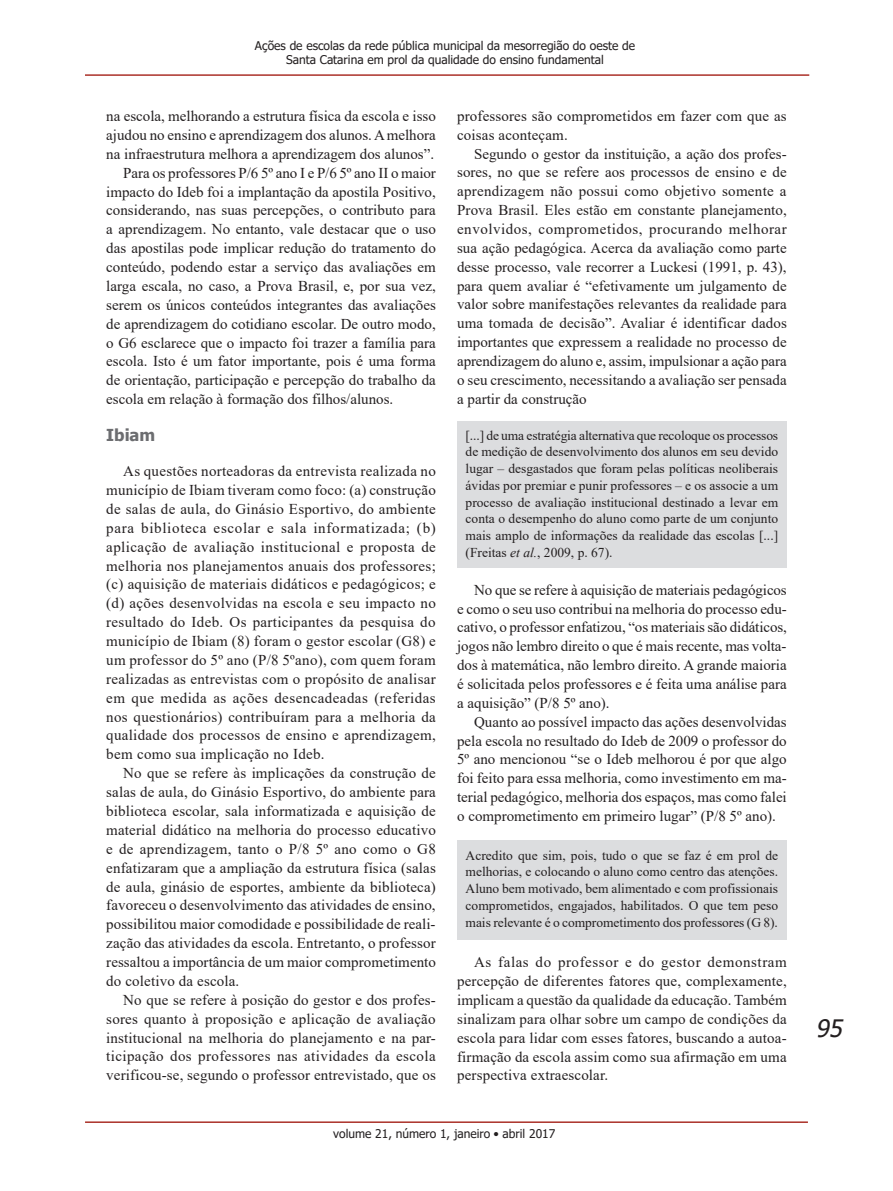
<style>
.page{position:relative;width:893px;height:1191px;background:#fff}
.page>*{position:absolute;margin:0;border:0;box-sizing:border-box;transform-origin:0 0}
.t1{font:italic 24px "Tahoma";color:#231f20}
.t2{font:700 16.5px "Tahoma";color:#6c6d70}
.t3{font:15px/18.9px "Times New Roman";color:#231f20;text-align:justify}
.t4{font:13.5px/16.8px "Times New Roman";color:#231f20;text-align:justify}
.t5{font:12px/14.4px "Tahoma";color:#231f20;text-align:center}
.s1{font-style:italic}
</style>
<div class="page">
<hr style="left:85px;top:1121px;width:723px;height:2px;background:#ab3128">
<hr style="left:85px;top:74px;width:724px;height:2px;background:#ab3128">
<div style="left:457px;top:840px;width:330px;height:99px;background:#dcdddf"></div>
<div style="left:457px;top:422px;width:330px;height:146px;background:#dcdddf"></div>
<p class="t5" style="left:255px;top:39px;width:382px">Ações de escolas da rede pública municipal da mesorregião do oeste de<br>Santa Catarina em prol da qualidade do ensino fundamental</p>
<p class="t3" style="left:106px;top:106px;width:331px">na escola, melhorando a estrutura física da escola e isso</p>
<p class="t3" style="left:106px;top:125px;width:331px">ajudou no ensino e aprendizagem dos alunos. A melhora</p>
<p class="t3" style="left:106px;top:144px;width:329px">na infraestrutura melhora a aprendizagem dos alunos”.</p>
<p class="t3" style="left:123px;top:163px;width:314px">Para os professores P/6 5º ano I e P/6 5º ano II o maior</p>
<p class="t3" style="left:106px;top:181px;width:331px">impacto do Ideb foi a implantação da apostila Positivo,</p>
<p class="t3" style="left:106px;top:200px;width:331px">considerando, nas suas percepções, o contributo para</p>
<p class="t3" style="left:106px;top:219px;width:331px">a aprendizagem. No entanto, vale destacar que o uso</p>
<p class="t3" style="left:106px;top:238px;width:331px">das apostilas pode implicar redução do tratamento do</p>
<p class="t3" style="left:106px;top:257px;width:331px">conteúdo, podendo estar a serviço das avaliações em</p>
<p class="t3" style="left:106px;top:276px;width:331px">larga escala, no caso, a Prova Brasil, e, por sua vez,</p>
<p class="t3" style="left:106px;top:295px;width:331px">serem os únicos conteúdos integrantes das avaliações</p>
<p class="t3" style="left:106px;top:314px;width:331px">de aprendizagem do cotidiano escolar. De outro modo,</p>
<p class="t3" style="left:106px;top:332px;width:331px">o G6 esclarece que o impacto foi trazer a família para</p>
<p class="t3" style="left:106px;top:351px;width:331px">escola. Isto é um fator importante, pois é uma forma</p>
<p class="t3" style="left:106px;top:370px;width:331px">de orientação, participação e percepção do trabalho da</p>
<p class="t3" style="left:106px;top:389px;width:289px">escola em relação à formação dos filhos/alunos.</p>
<p class="t2" style="left:106px;top:423px;width:51px">Ibiam</p>
<p class="t3" style="left:106px;top:461px;width:331px;text-indent:17px">As questões norteadoras da entrevista realizada no município de Ibiam tiveram como foco: (a) construção de salas de aula, do Ginásio Esportivo, do ambiente para biblioteca escolar e sala informatizada; (b) aplicação de avaliação institucional e proposta de melhoria nos planejamentos anuais dos professores; (c) aquisição de materiais didáticos e pedagógicos; e (d) ações desenvolvidas na escola e seu impacto no resultado do Ideb. Os participantes da pesquisa do município de Ibiam (8) foram o gestor escolar (G8) e um professor do 5º ano (P/8 5ºano), com quem foram realizadas as entrevistas com o propósito de analisar em que medida as ações desencadeadas (referidas nos questionários) contribuíram para a melhoria da qualidade dos processos de ensino e aprendizagem, bem como sua implicação no Ideb.</p>
<p class="t3" style="left:106px;top:763px;width:331px;text-indent:17px">No que se refere às implicações da construção de salas de aula, do Ginásio Esportivo, do ambiente para biblioteca escolar, sala informatizada e aquisição de material didático na melhoria do processo educativo e de aprendizagem, tanto o P/8 5º ano como o G8 enfatizaram que a ampliação da estrutura física (salas de aula, ginásio de esportes, ambiente da biblioteca) favoreceu o desenvolvimento das atividades de ensino, possibilitou maior comodidade e possibilidade de reali&shy;zação das atividades da escola. Entretanto, o professor ressaltou a importância de um maior comprometimento do coletivo da escola.</p>
<p class="t3" style="left:106px;top:989px;width:331px;text-indent:17px">No que se refere à posição do gestor e dos profes&shy;sores quanto à proposição e aplicação de avaliação institucional na melhoria do planejamento e na par&shy;ticipação dos professores nas atividades da escola verificou-se, segundo o professor entrevistado, que os</p>
<p class="t3" style="left:457px;top:106px;width:331px">professores são comprometidos em fazer com que as coisas aconteçam.</p>
<p class="t3" style="left:457px;top:144px;width:331px;text-indent:17px">Segundo o gestor da instituição, a ação dos profes&shy;sores, no que se refere aos processos de ensino e de aprendizagem não possui como objetivo somente a Prova Brasil. Eles estão em constante planejamento, envolvidos, comprometidos, procurando melhorar sua ação pedagógica. Acerca da avaliação como parte desse processo, vale recorrer a Luckesi (1991, p. 43), para quem avaliar é “efetivamente um julgamento de valor sobre manifestações relevantes da realidade para uma tomada de decisão”. Avaliar é identificar dados importantes que expressem a realidade no processo de aprendizagem do aluno e, assim, impulsionar a ação para o seu crescimento, necessitando a avaliação ser pensada a partir da construção</p>
<p class="t4" style="left:466px;top:426px;width:314px">[...] de uma estratégia alternativa que recoloque os processos de medição de desenvolvimento dos alunos em seu devido lugar – desgastados que foram pelas políticas neoliberais ávidas por premiar e punir professores – e os associe a um processo de avaliação institucional destinado a levar em conta o desempenho do aluno como parte de um conjunto mais amplo de informações da realidade das escolas [...] (Freitas <span class="s1">et al.</span>, 2009, p. 67).</p>
<p class="t3" style="left:457px;top:580px;width:331px;text-indent:17px">No que se refere à aquisição de materiais pedagógicos e como o seu uso contribui na melhoria do processo edu&shy;cativo, o professor enfatizou, “os materiais são didáticos, jogos não lembro direito o que é mais recente, mas volta&shy;dos à matemática, não lembro direito. A grande maioria é solicitada pelos professores e é feita uma análise para a aquisição” (P/8 5º ano).</p>
<p class="t3" style="left:457px;top:712px;width:331px;text-indent:17px">Quanto ao possível impacto das ações desenvolvidas pela escola no resultado do Ideb de 2009 o professor do 5º ano mencionou “se o Ideb melhorou é por que algo foi feito para essa melhoria, como investimento em ma&shy;terial pedagógico, melhoria dos espaços, mas como falei o comprometimento em primeiro lugar” (P/8 5º ano).</p>
<p class="t4" style="left:466px;top:846px;width:314px">Acredito que sim, pois, tudo o que se faz é em prol de melhorias, e colocando o aluno como centro das atenções.<br>Aluno bem motivado, bem alimentado e com profissionais comprometidos, engajados, habilitados. O que tem peso mais relevante é o comprometimento dos professores (G 8).</p>
<p class="t3" style="left:457px;top:952px;width:331px;text-indent:17px">As falas do professor e do gestor demonstram percepção de diferentes fatores que, complexamente, implicam a questão da qualidade da educação. Também sinalizam para olhar sobre um campo de condições da escola para lidar com esses fatores, buscando a autoa&shy;firmação da escola assim como sua afirmação em uma perspectiva extraescolar.</p>
<p class="t5" style="left:333px;top:1126px;width:223px">volume 21, número 1, janeiro • abril 2017</p>
<h1 class="t1" style="left:816px;top:1012px;width:34px">95</h1>
</div>
